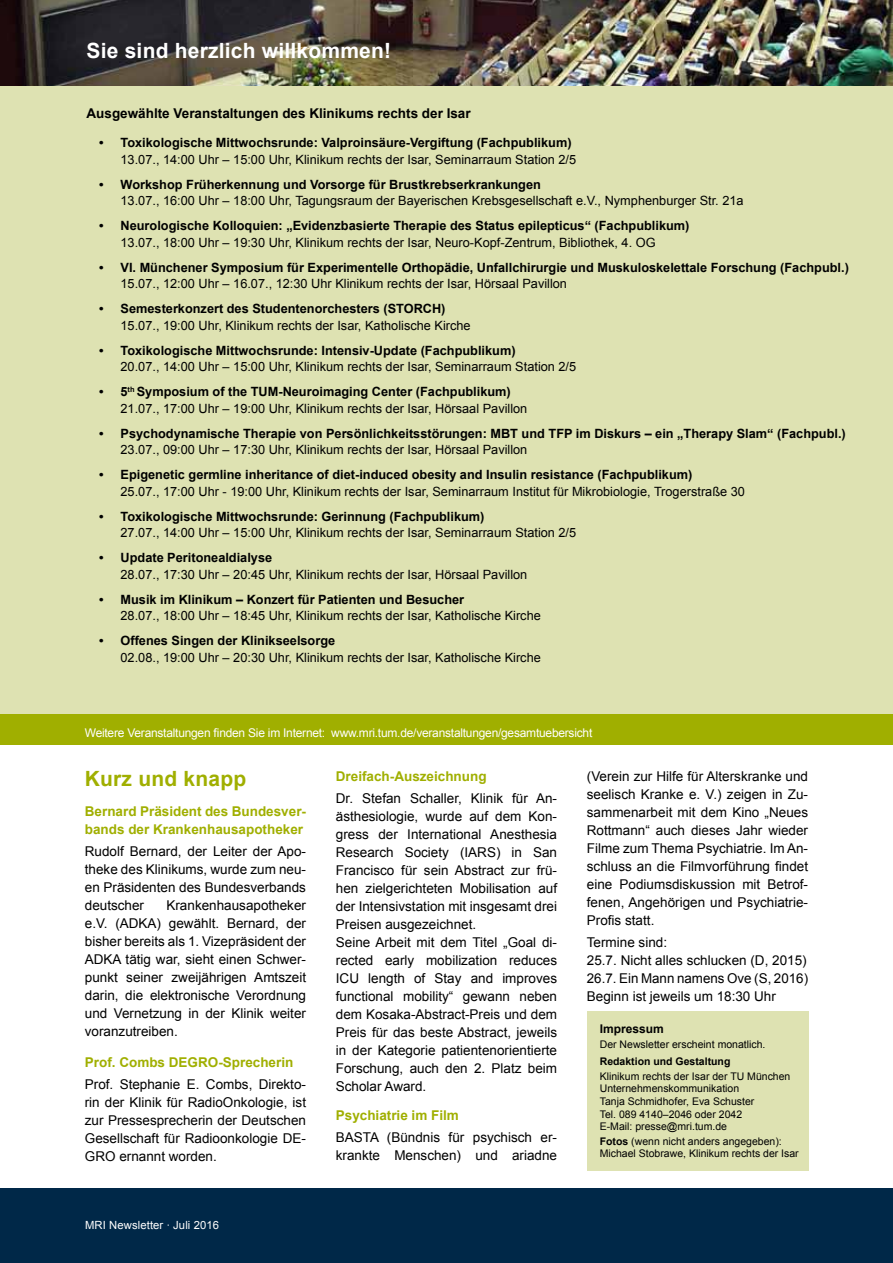
<style>
.page{position:relative;width:893px;height:1263px;background:#fff}
.page>*{position:absolute;margin:0;border:0;box-sizing:border-box;transform-origin:0 0}
.t1{font:700 21px "Arial";letter-spacing:.01em;color:#fff}
.t2{font:700 21px "Arial";letter-spacing:.01em;color:#a0af00}
.t3{font:13.5px/18px "Arial";color:#000;text-align:justify}
.t4{font:700 13.5px/18px "Arial";color:#a0af00}
.t5{font:700 13.5px "Arial";color:#000}
.t6{font:12.75px/16.5px "Arial";color:#000}
.t7{font:700 12.75px "Arial";color:#000}
.t8{font:12px "Arial";letter-spacing:-.02em;color:#fff}
.t9{font:700 12px "Arial";color:#000}
.t10{font:11.25px "Arial";letter-spacing:.01em;color:#fff}
.t11{font:10.5px/12.6px "Arial";color:#000}
.t12{font:700 10.5px "Arial";color:#000}
.s1{font-weight:700}
</style>
<div class="page">
<div style="left:0;top:1188px;width:893px;height:75px;background:#002848"></div>
<div style="left:0;top:83px;width:893px;height:645px;background:#dee2b2"></div>
<img style="left:0;top:0;width:893px;height:85px">
<div style="left:0;top:714px;width:893px;height:30px;background:#a0af00"></div>
<div style="left:587px;top:1011px;width:221px;height:160px;background:#dee2b2"></div>
<h1 class="t1" style="left:87px;top:37px;width:306px">Sie sind herzlich willkommen!</h1>
<p class="t5" style="left:87px;top:104px;width:386px">Ausgewählte Veranstaltungen des Klinikums rechts der Isar</p>
<p class="t7" style="left:99px;top:134px;width:474px">• Toxikologische Mittwochsrunde: Valproinsäure-Vergiftung (Fachpublikum)</p>
<p class="t6" style="left:121px;top:151px;width:457px">13.07., 14:00 Uhr – 15:00 Uhr, Klinikum rechts der Isar, Seminarraum Station 2/5</p>
<p class="t7" style="left:99px;top:176px;width:443px">• Workshop Früherkennung und Vorsorge für Brustkrebserkrankungen</p>
<p class="t6" style="left:121px;top:193px;width:625px">13.07., 16:00 Uhr – 18:00 Uhr, Tagungsraum der Bayerischen Krebsgesellschaft e.V., Nymphenburger Str. 21a</p>
<p class="t7" style="left:99px;top:217px;width:592px">• Neurologische Kolloquien: „Evidenzbasierte Therapie des Status epilepticus“ (Fachpublikum)</p>
<p class="t6" style="left:121px;top:234px;width:537px">13.07., 18:00 Uhr – 19:30 Uhr, Klinikum rechts der Isar, Neuro-Kopf-Zentrum, Bibliothek, 4. OG</p>
<p class="t7" style="left:99px;top:259px;width:751px">• VI. Münchener Symposium für Experimentelle Orthopädie, Unfallchirurgie und Muskuloskelettale Forschung (Fachpubl.)</p>
<p class="t6" style="left:121px;top:276px;width:448px">15.07., 12:00 Uhr – 16.07., 12:30 Uhr Klinikum rechts der Isar, Hörsaal Pavillon</p>
<p class="t7" style="left:99px;top:300px;width:348px">• Semesterkonzert des Studentenorchesters (STORCH)</p>
<p class="t6" style="left:121px;top:317px;width:352px">15.07., 19:00 Uhr, Klinikum rechts der Isar, Katholische Kirche</p>
<p class="t7" style="left:99px;top:342px;width:418px">• Toxikologische Mittwochsrunde: Intensiv-Update (Fachpublikum)</p>
<p class="t6" style="left:121px;top:359px;width:457px">20.07., 14:00 Uhr – 15:00 Uhr, Klinikum rechts der Isar, Seminarraum Station 2/5</p>
<p class="t6" style="left:121px;top:384px;width:408px;text-indent:-21px"><span class="s1">• 5</span><sup>th</sup> <span class="s1">Symposium of the TUM-Neuroimaging Center (Fachpublikum)<br></span>21.07., 17:00 Uhr – 19:00 Uhr, Klinikum rechts der Isar, Hörsaal Pavillon</p>
<p class="t7" style="left:99px;top:425px;width:748px">• Psychodynamische Therapie von Persönlichkeitsstörungen: MBT und TFP im Diskurs – ein „Therapy Slam“ (Fachpubl.)</p>
<p class="t6" style="left:121px;top:442px;width:408px">23.07., 09:00 Uhr – 17:30 Uhr, Klinikum rechts der Isar, Hörsaal Pavillon</p>
<p class="t7" style="left:99px;top:466px;width:595px">• Epigenetic germline inheritance of diet-induced obesity and Insulin resistance (Fachpublikum)</p>
<p class="t6" style="left:121px;top:483px;width:626px">25.07., 17:00 Uhr - 19:00 Uhr, Klinikum rechts der Isar, Seminarraum Institut für Mikrobiologie, Trogerstraße 30</p>
<p class="t7" style="left:99px;top:508px;width:387px">• Toxikologische Mittwochsrunde: Gerinnung (Fachpublikum)</p>
<p class="t6" style="left:121px;top:525px;width:457px">27.07., 14:00 Uhr – 15:00 Uhr, Klinikum rechts der Isar, Seminarraum Station 2/5</p>
<p class="t7" style="left:99px;top:549px;width:174px">• Update Peritonealdialyse</p>
<p class="t6" style="left:121px;top:566px;width:408px">28.07., 17:30 Uhr – 20:45 Uhr, Klinikum rechts der Isar, Hörsaal Pavillon</p>
<p class="t7" style="left:99px;top:591px;width:366px">• Musik im Klinikum – Konzert für Patienten und Besucher</p>
<p class="t6" style="left:121px;top:608px;width:422px">28.07., 18:00 Uhr – 18:45 Uhr, Klinikum rechts der Isar, Katholische Kirche</p>
<p class="t7" style="left:99px;top:632px;width:237px">• Offenes Singen der Klinikseelsorge</p>
<p class="t6" style="left:121px;top:649px;width:422px">02.08., 19:00 Uhr – 20:30 Uhr, Klinikum rechts der Isar, Katholische Kirche</p>
<p class="t8" style="left:85px;top:725px;width:509px">Weitere Veranstaltungen finden Sie im Internet: www.mri.tum.de/veranstaltungen/gesamtuebersicht</p>
<h1 class="t2" style="left:85px;top:765px;width:163px">Kurz und knapp</h1>
<p class="t4" style="left:85px;top:803px;width:223px">Bernard Präsident des Bundesver&shy;bands der Krankenhausapotheker</p>
<p class="t3" style="left:85px;top:842px;width:223px">Rudolf Bernard, der Leiter der Apo&shy;theke des Klinikums, wurde zum neu&shy;en Präsidenten des Bundesverbands deutscher</p>
<p class="t3" style="left:85px;top:896px;width:223px;text-indent:82px">Krankenhausapotheker e.V. (ADKA) gewählt. Bernard, der bisher bereits als 1. Vizepräsident der ADKA tätig war, sieht einen Schwer&shy;punkt seiner zweijährigen Amtszeit darin, die elektronische Verordnung und Vernetzung in der Klinik weiter voranzutreiben.</p>
<p class="t4" style="left:85px;top:1053px;width:210px">Prof. Combs DEGRO-Sprecherin</p>
<p class="t3" style="left:85px;top:1075px;width:223px">Prof. Stephanie E. Combs, Direkto&shy;rin der Klinik für RadioOnkologie, ist zur Pressesprecherin der Deutschen Gesellschaft für Radioonkologie DE-GRO ernannt worden.</p>
<p class="t10" style="left:85px;top:1217px;width:136px">MRI Newsletter ∙ Juli 2016--</p>
<p class="t4" style="left:336px;top:767px;width:152px">Dreifach-Auszeichnung</p>
<p class="t3" style="left:336px;top:789px;width:223px;text-align:left">Dr. Stefan Schaller, Klinik für An&shy;ästhesiologie, wurde auf dem Kon&shy;gress der International Anesthesia Research Society (IARS) in San Francisco für sein Abstract zur frü&shy;hen zielgerichteten Mobilisation auf der Intensivstation mit insgesamt drei Preisen ausgezeichnet.<br>Seine Arbeit mit dem Titel „Goal di&shy;rected early mobilization reduces ICU length of Stay and improves functional mobility“ gewann neben dem Kosaka-Abstract-Preis und dem Preis für das beste Abstract, jeweils in der Kategorie patientenorientierte Forschung, auch den 2. Platz beim Scholar Award.</p>
<p class="t4" style="left:336px;top:1107px;width:125px">Psychiatrie im Film</p>
<p class="t3" style="left:336px;top:1129px;width:223px">BASTA (Bündnis für psychisch er&shy;krankte Menschen) und ariadne</p>
<p class="t3" style="left:587px;top:767px;width:223px">(Verein zur Hilfe für Alterskranke und seelisch Kranke e. V.) zeigen in Zu&shy;sammenarbeit mit dem Kino „Neues Rottmann“ auch dieses Jahr wieder Filme zum Thema Psychiatrie. Im An&shy;schluss an die Filmvorführung findet eine Podiumsdiskussion mit Betrof&shy;fenen, Angehörigen und Psychiatrie-Profis statt.</p>
<p class="t3" style="left:587px;top:933px;width:223px;text-align:left">Termine sind:<br>25.7. Nicht alles schlucken (D, 2015)<br>26.7. Ein Mann namens Ove (S, 2016)<br>Beginn ist jeweils um 18:30 Uhr</p>
<p class="t9" style="left:600px;top:1021px;width:66px">Impressum</p>
<p class="t11" style="left:600px;top:1038px;width:167px">Der Newsletter erscheint monatlich.</p>
<p class="t12" style="left:600px;top:1054px;width:132px">Redaktion und Gestaltung</p>
<p class="t11" style="left:600px;top:1070px;width:192px">Klinikum rechts der Isar der TU München<br>Unternehmenskommunikation<br>Tanja Schmidhofer, Eva Schuster<br>Tel. 089 4140–2046 oder 2042<br>E-Mail: presse@mri.tum.de</p>
<p class="t11" style="left:600px;top:1135px;width:200px"><span class="s1">Fotos</span> (wenn nicht anders angegeben):<br>Michael Stobrawe, Klinikum rechts der Isar</p>
</div>
